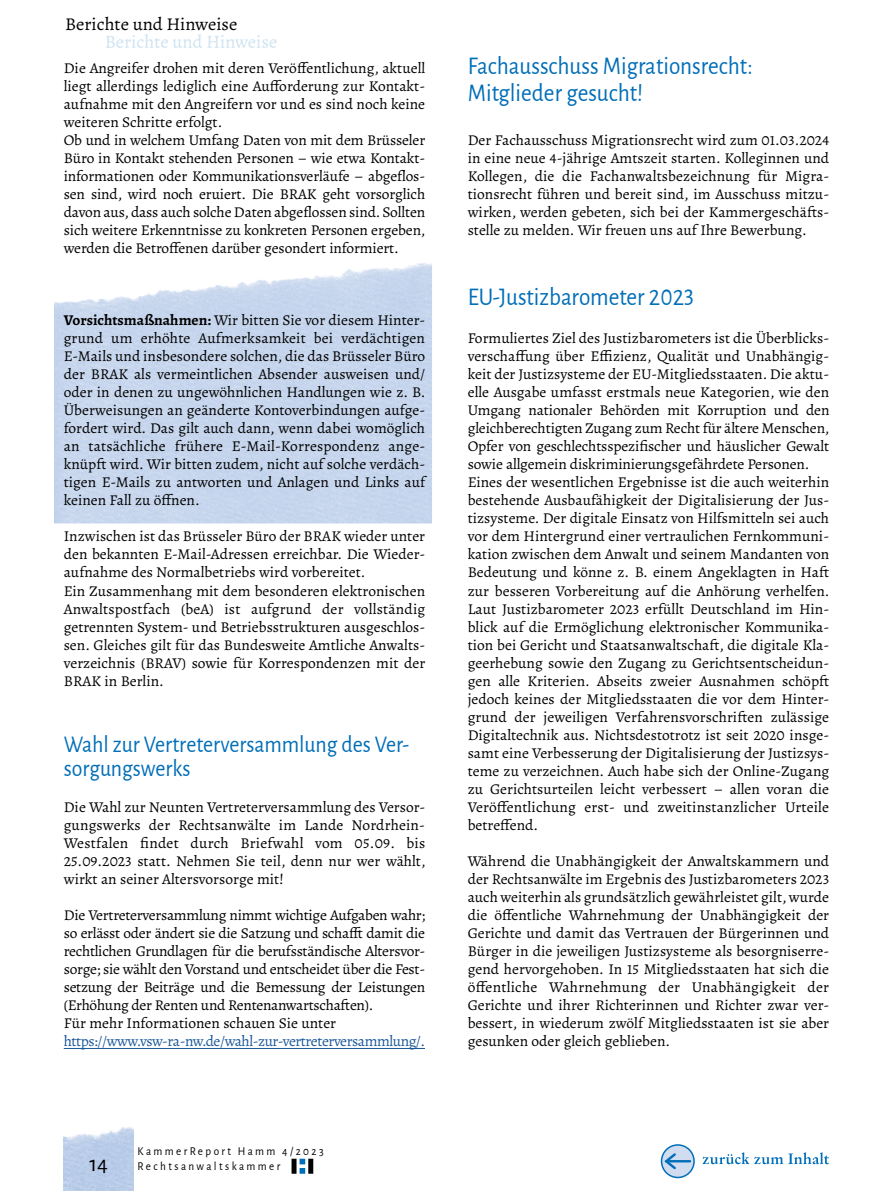
<style>
.page{position:relative;width:893px;height:1191px;background:#fff}
.page>*{position:absolute;margin:0;border:0;box-sizing:border-box;transform-origin:0 0}
.t1{font:25.5px/27px "Alegreya Sans";color:#006eb8;scale:.91 1}
.t2{font:24px/24px "Alegreya Sans";color:#006eb8;scale:.91 1}
.t3{font:22.5px "Alegreya Sans";color:#000}
.t4{font:18px "Alegreya";color:#000}
.t5{font:15px/18px "Alegreya";color:#000}
.t6{font:15px/18px "Alegreya";letter-spacing:-.02em;color:#000}
.t7{font:15px "Alegreya";letter-spacing:-.03em;color:#1b5899}
.t8{font:12px/14.4px "Alegreya Sans";letter-spacing:.22em;color:#000;scale:.93 1}
.s1{font-weight:700}
</style>
<div class="page">
<img style="left:64px;top:1127px;width:70px;height:64px">
<div style="left:292px;top:1159px;width:4px;height:14px;border:1px solid #000"></div>
<div style="left:309px;top:1159px;width:4px;height:14px;border:1px solid #000"></div>
<svg style="left:300px;top:1159px;width:5px;height:14px"></svg>
<img style="left:54px;top:263px;width:378px;height:260px">
<div style="left:107px;top:34px;width:170px;height:14px;background:#006eb8;opacity:.2"></div>
<hr style="left:64px;top:1048px;width:361px;height:1px;background:#1b5899">
<div style="left:661px;top:1145px;width:33px;height:32px;background:#d0dcf0;border-radius:50%"></div>
<div style="left:661px;top:1144px;width:34px;height:34px;border:2px solid #006eb8;border-radius:50%"></div>
<svg style="left:662px;top:1151px;width:16px;height:20px"></svg>
<hr style="left:666px;top:1160px;width:24px;height:2px;background:#006eb8">
<svg style="left:703px;top:1152px;width:126px;height:12px"></svg>
<p class="t4" style="left:65px;top:13px;width:174px">Berichte und Hinweise</p>
<p class="t5" style="left:64px;top:59px;width:363px">Die Angreifer drohen mit deren Veröffentlichung, aktuell liegt allerdings lediglich eine Aufforderung zur Kontakt&shy;aufnahme mit den Angreifern vor und es sind noch keine weiteren Schritte erfolgt.<br>Ob und in welchem Umfang Daten von mit dem Brüsseler Büro in Kontakt stehenden Personen – wie etwa Kontakt&shy;informationen oder Kommunikationsverläufe – abgeflos&shy;sen sind, wird noch eruiert. Die BRAK geht vorsorglich davon aus, dass auch solche Daten abgeflossen sind. Sollten sich weitere Erkenntnisse zu konkreten Personen ergeben, werden die Betroffenen darüber gesondert informiert.</p>
<p class="t5" style="left:64px;top:311px;width:363px;text-align:justify"><span class="s1">Vorsichtsmaßnahmen:</span> Wir bitten Sie vor diesem Hinter&shy;grund um erhöhte Aufmerksamkeit bei verdächtigen E-Mails und insbesondere solchen, die das Brüsseler Büro der BRAK als vermeintlichen Absender ausweisen und/ oder in denen zu ungewöhnlichen Handlungen wie z. B.<br>Überweisungen an geänderte Kontoverbindungen aufge&shy;fordert wird. Das gilt auch dann, wenn dabei womöglich an tatsächliche frühere E-Mail-Korrespondenz ange&shy;knüpft wird. Wir bitten zudem, nicht auf solche verdäch&shy;tigen E-Mails zu antworten und Anlagen und Links auf keinen Fall zu öffnen.</p>
<p class="t5" style="left:64px;top:527px;width:363px">Inzwischen ist das Brüsseler Büro der BRAK wieder unter den bekannten E-Mail-Adressen erreichbar. Die Wieder&shy;aufnahme des Normalbetriebs wird vorbereitet.<br>Ein Zusammenhang mit dem besonderen elektronischen Anwaltspostfach (beA) ist aufgrund der vollständig getrennten System- und Betriebsstrukturen ausgeschlos&shy;sen. Gleiches gilt für das Bundesweite Amtliche Anwalts&shy;verzeichnis (BRAV) sowie für Korrespondenzen mit der BRAK in Berlin.</p>
<h2 class="t2" style="left:64px;top:731px;width:381px">Wahl zur Vertreterversammlung des Ver&shy;sorgungswerks</h2>
<p class="t5" style="left:64px;top:797px;width:363px;text-align:justify">Die Wahl zur Neunten Vertreterversammlung des Versor&shy;gungswerks der Rechtsanwälte im Lande Nordrhein-Westfalen findet durch Briefwahl vom 05.09. bis 25.09.2023 statt. Nehmen Sie teil, denn nur wer wählt, wirkt an seiner Altersvorsorge mit!</p>
<p class="t6" style="left:64px;top:905px;width:363px">Die Vertreterversammlung nimmt wichtige Aufgaben wahr; so erlässt oder ändert sie die Satzung und schafft damit die rechtlichen Grundlagen für die berufsständische Altersvor&shy;sorge; sie wählt den Vorstand und entscheidet über die Fest&shy;setzung der Beiträge und die Bemessung der Leistungen (Erhöhung der Renten und Rentenanwartschaften).<br>Für mehr Informationen schauen Sie unter</p>
<p class="t7" style="left:64px;top:1031px;width:363px">https://www.vsw-ra-nw.de/wahl-zur-vertreterversammlung/.</p>
<h3 class="t3" style="left:90px;top:1148px;width:20px">14</h3>
<p class="t8" style="left:138px;top:1143px;width:202px">KammerReport Hamm 4/2023<br>Rechtsanwaltskammer</p>
<h1 class="t1" style="left:468px;top:51px;width:315px">Fachausschuss Migrationsrecht:<br>Mitglieder gesucht!</h1>
<p class="t5" style="left:468px;top:131px;width:363px">Der Fachausschuss Migrationsrecht wird zum 01.03.2024 in eine neue 4-jährige Amtszeit starten. Kolleginnen und Kollegen, die die Fachanwaltsbezeichnung für Migra&shy;tionsrecht führen und bereit sind, im Ausschuss mitzu&shy;wirken, werden gebeten, sich bei der Kammergeschäfts&shy;stelle zu melden. Wir freuen uns auf Ihre Bewerbung.</p>
<h1 class="t1" style="left:468px;top:282px;width:250px">EU-Justizbarometer 2023</h1>
<p class="t5" style="left:468px;top:329px;width:363px">Formuliertes Ziel des Justizbarometers ist die Überblicks&shy;verschaffung über Effizienz, Qualität und Unabhängig&shy;keit der Justizsysteme der EU-Mitgliedsstaaten. Die aktu&shy;elle Ausgabe umfasst erstmals neue Kategorien, wie den Umgang nationaler Behörden mit Korruption und den gleichberechtigten Zugang zum Recht für ältere Menschen, Opfer von geschlechtsspezifischer und häuslicher Gewalt sowie allgemein diskriminierungsgefährdete Personen.<br>Eines der wesentlichen Ergebnisse ist die auch weiterhin bestehende Ausbaufähigkeit der Digitalisierung der Jus&shy;tizsysteme. Der digitale Einsatz von Hilfsmitteln sei auch vor dem Hintergrund einer vertraulichen Fernkommuni&shy;kation zwischen dem Anwalt und seinem Mandanten von Bedeutung und könne z. B. einem Angeklagten in Haft zur besseren Vorbereitung auf die Anhörung verhelfen.<br>Laut Justizbarometer 2023 erfüllt Deutschland im Hin&shy;blick auf die Ermöglichung elektronischer Kommunika&shy;tion bei Gericht und Staatsanwaltschaft, die digitale Kla&shy;geerhebung sowie den Zugang zu Gerichtsentscheidun&shy;gen alle Kriterien. Abseits zweier Ausnahmen schöpft jedoch keines der Mitgliedsstaaten die vor dem Hinter&shy;grund der jeweiligen Verfahrensvorschriften zulässige Digitaltechnik aus. Nichtsdestotrotz ist seit 2020 insge&shy;samt eine Verbesserung der Digitalisierung der Justizsys&shy;teme zu verzeichnen. Auch habe sich der Online-Zugang zu Gerichtsurteilen leicht verbessert – allen voran die Veröffentlichung erst- und zweitinstanzlicher Urteile betreffend.</p>
<p class="t5" style="left:468px;top:851px;width:363px;text-align:justify">Während die Unabhängigkeit der Anwaltskammern und der Rechtsanwälte im Ergebnis des Justizbarometers 2023 auch weiterhin als grundsätzlich gewährleistet gilt, wurde die öffentliche Wahrnehmung der Unabhängigkeit der Gerichte und damit das Vertrauen der Bürgerinnen und Bürger in die jeweiligen Justizsysteme als besorgniserre&shy;gend hervorgehoben. In 15 Mitgliedsstaaten hat sich die öffentliche Wahrnehmung der Unabhängigkeit der Gerichte und ihrer Richterinnen und Richter zwar ver&shy;bessert, in wiederum zwölf Mitgliedsstaaten ist sie aber gesunken oder gleich geblieben.</p>
</div>
